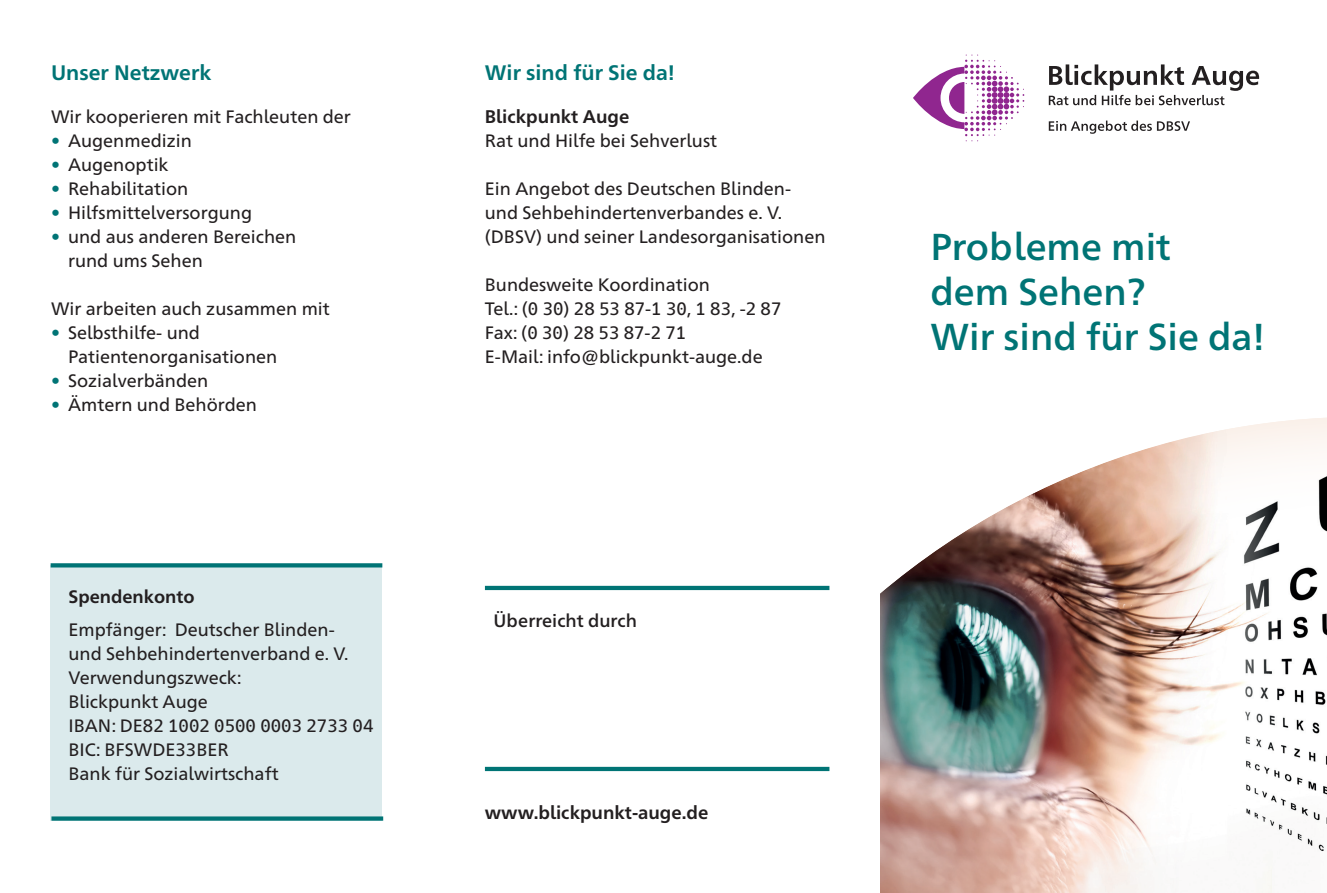
<style>
.page{position:relative;width:1327px;height:893px;background:#fff}
.page>*{position:absolute;margin:0;border:0;box-sizing:border-box;transform-origin:0 0}
.t1{font:500 37.5px/45px "Frutiger Neue 1450 Pro";color:#007475}
.t2{font:700 21px "Frutiger Neue 1450 Pro";color:#007475}
.t3{font:700 18.3px "Frutiger Neue 1450 Pro";color:#231f20}
.t4{font:18px/24px "Frutiger Neue 1450 Pro";color:#231f20}
.t5{font:500 18px "Frutiger Neue 1450 Pro";color:#231f20}
.t6{font:700 18px "Frutiger Neue 1450 Pro";color:#231f20}
.s1{font-weight:700;color:#007475}
</style>
<div class="page">
<svg style="left:1048px;top:64px;width:211px;height:41px"></svg>
<svg style="left:1048px;top:121px;width:142px;height:13px"></svg>
<svg style="left:913px;top:55px;width:111px;height:86px"></svg>
<hr style="left:485px;top:586px;width:344px;height:4px;background:#007475">
<hr style="left:485px;top:767px;width:344px;height:4px;background:#007475">
<div style="left:880px;top:414px;width:447px;height:479px;background:#f5dfd0;opacity:.92"></div>
<div style="left:51px;top:565px;width:331px;height:256px;background:#dbeaec"></div>
<div style="left:51px;top:816px;width:332px;height:5px;background:#007475"></div>
<svg style="left:51px;top:563px;width:331px;height:4px"></svg>
<p class="t2" style="left:51px;top:57px;width:162px">Unser Netzwerk</p>
<p class="t4" style="left:51px;top:103px;width:301px">Wir kooperieren mit Fachleuten der</p>
<p class="t4" style="left:51px;top:127px;width:142px"><span class="s1">•</span> Augenmedizin</p>
<p class="t4" style="left:51px;top:151px;width:119px"><span class="s1">•</span> Augenoptik</p>
<p class="t4" style="left:51px;top:175px;width:139px"><span class="s1">•</span> Rehabilitation</p>
<p class="t4" style="left:51px;top:199px;width:203px"><span class="s1">•</span> Hilfsmittelversorgung</p>
<p class="t4" style="left:68px;top:223px;width:230px;text-indent:-17px"><span class="s1">•</span> und aus anderen Bereichen rund ums Sehen</p>
<p class="t4" style="left:51px;top:295px;width:280px">Wir arbeiten auch zusammen mit</p>
<p class="t4" style="left:68px;top:319px;width:211px;text-indent:-17px"><span class="s1">•</span> Selbsthilfe- und<br>Patientenorganisationen</p>
<p class="t4" style="left:51px;top:367px;width:159px"><span class="s1">•</span> Sozialverbänden</p>
<p class="t4" style="left:51px;top:391px;width:207px"><span class="s1">•</span> Ämtern und Behörden</p>
<p class="t6" style="left:68px;top:584px;width:128px">Spendenkonto</p>
<p class="t4" style="left:68px;top:616px;width:306px">Empfänger: Deutscher Blinden-<br>und Sehbehindertenverband e. V.<br>Verwendungszweck:<br>Blickpunkt Auge<br>IBAN: DE82 1002 0500 0003 2733 04<br>BIC: BFSWDE33BER<br>Bank für Sozialwirtschaft</p>
<p class="t2" style="left:485px;top:57px;width:192px">Wir sind für Sie da!</p>
<p class="t3" style="left:485px;top:103px;width:146px">Blickpunkt Auge</p>
<p class="t4" style="left:485px;top:127px;width:234px">Rat und Hilfe bei Sehverlust</p>
<p class="t4" style="left:485px;top:175px;width:342px">Ein Angebot des Deutschen Blinden&shy;und Sehbehindertenverbandes e. V. (DBSV) und seiner Landesorganisationen</p>
<p class="t4" style="left:485px;top:271px;width:298px">Bundesweite Koordination<br>Tel.: (0 30) 28 53 87-1 30, 1 83, -2 87<br>Fax: (0 30) 28 53 87-2 71<br>E-Mail: info@blickpunkt-auge.de</p>
<p class="t5" style="left:493px;top:608px;width:145px">Überreicht durch</p>
<p class="t3" style="left:485px;top:799px;width:225px">www.blickpunkt-auge.de</p>
<h1 class="t1" style="left:930px;top:222px;width:336px">Probleme mit<br>dem Sehen?<br>Wir sind für Sie da!</h1>
</div>
